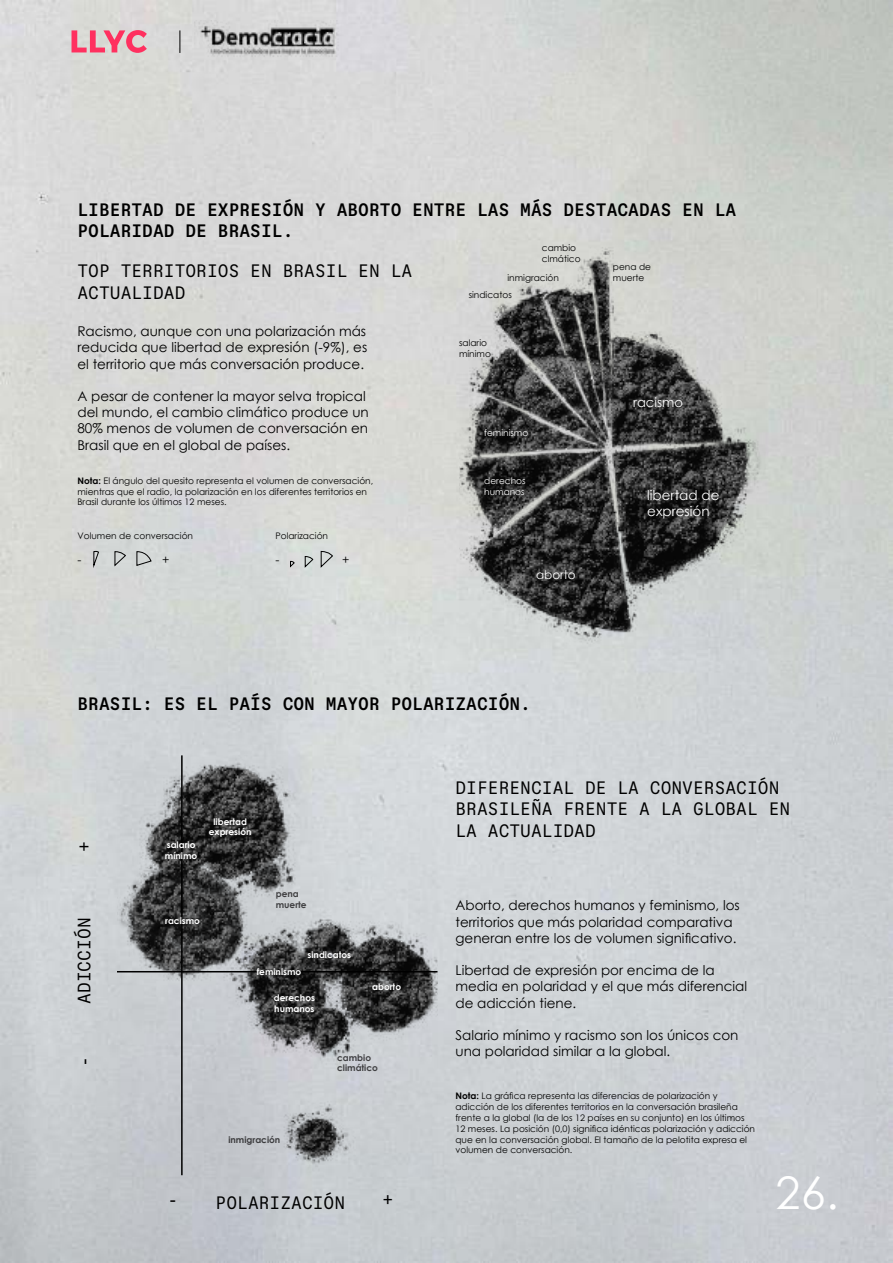
<style>
.page{position:relative;width:893px;height:1263px;background:#fff}
.page>*{position:absolute;margin:0;border:0;box-sizing:border-box;transform-origin:0 0}
.t1{font:45px "Century Gothic";color:#fff}
.t2{font:18px/21.6px "Auger Mono";color:#000}
.t3{font:500 18px/21.6px "Auger Mono";color:#000}
.t4{font:13.5px/16.2px "Century Gothic";color:#000}
.t5{font:13.5px/16.6px "Century Gothic";color:#fff}
.t6{font:13.05px "Century Gothic";color:#fff}
.t7{font:12px "Century Gothic";color:#fff}
.t8{font:12px "Century Gothic";color:#000}
.t9{font:9px/10.8px "Century Gothic";color:#000}
.t10{font:700 9px/10.8px "Century Gothic";color:#fff}
.t11{font:700 9px/10.8px "Century Gothic";color:#404042}
.t12{font:9px/10.8px "Century Gothic";color:#fff}
.t13{font:700 9px "Century Gothic";color:#3c3c3e}
.s1{font-weight:700}
</style>
<div class="page">
<img style="left:0;top:0;width:893px;height:1263px">
<svg style="left:93px;top:551px;width:59px;height:19px"></svg>
<svg style="left:290px;top:551px;width:43px;height:17px"></svg>
<img style="left:459px;top:237px;width:308px;height:411px">
<img style="left:117px;top:755px;width:320px;height:424px">
<hr style="left:181px;top:755px;width:2px;height:420px;background:#000">
<hr style="left:117px;top:971px;width:320px;height:1px;background:#000">
<svg style="left:180px;top:30px;width:1px;height:23px"></svg>
<svg style="left:72px;top:30px;width:75px;height:23px;background:#ea8d9f"></svg>
<img style="left:195px;top:21px;width:147px;height:38px">
<h2 class="t3" style="left:77px;top:198px;width:660px">LIBERTAD DE EXPRESIÓN Y ABORTO ENTRE LAS MÁS DESTACADAS EN LA<br>POLARIDAD DE BRASIL.</h2>
<h2 class="t2" style="left:77px;top:260px;width:336px">TOP TERRITORIOS EN BRASIL EN LA<br>ACTUALIDAD</h2>
<h3 class="t4" style="left:77px;top:324px;width:291px;text-align:justify">Racismo, aunque con una polarización más reducida que libertad de expresión (-9%), es el territorio que más conversación produce.</h3>
<h3 class="t4" style="left:77px;top:389px;width:293px">A pesar de contener la mayor selva tropical del mundo, el cambio climático produce un 80% menos de volumen de conversación en Brasil que en el global de países.</h3>
<p class="t9" style="left:77px;top:476px;width:297px"><span class="s1">Nota:</span> El ángulo del quesito representa el volumen de conversación, mientras que el radio, la polarización en los diferentes territorios en<br>Brasil durante los últimos 12 meses.</p>
<p class="t9" style="left:77px;top:531px;width:117px">Volumen de conversación</p>
<h3 class="t8" style="left:77px;top:554px;width:5px">-</h3>
<h3 class="t8" style="left:275px;top:554px;width:5px">-</h3>
<p class="t9" style="left:275px;top:531px;width:54px">Polarización</p>
<h3 class="t8" style="left:162px;top:554px;width:9px">+</h3>
<h3 class="t8" style="left:342px;top:554px;width:9px">+</h3>
<p class="t9" style="left:542px;top:243px;width:40px">cambio clmático</p>
<p class="t9" style="left:507px;top:273px;width:53px">inmigración</p>
<p class="t9" style="left:469px;top:290px;width:45px">sindicatos</p>
<p class="t9" style="left:459px;top:338px;width:33px">salario mínimo</p>
<p class="t12" style="left:484px;top:428px;width:46px">feminismo</p>
<p class="t12" style="left:484px;top:476px;width:43px">derechos humanos</p>
<h3 class="t7" style="left:536px;top:570px;width:41px">aborto</h3>
<p class="t9" style="left:613px;top:262px;width:40px">pena de muerte</p>
<h3 class="t6" style="left:633px;top:396px;width:51px">racismo</h3>
<h3 class="t5" style="left:647px;top:487px;width:74px">libertad de expresión</h3>
<h2 class="t3" style="left:77px;top:692px;width:455px">BRASIL: ES EL PAÍS CON MAYOR POLARIZACIÓN.</h2>
<p class="t10" style="left:209px;top:816px;width:44px;text-align:center">libertad expresión</p>
<h2 class="t2" style="left:455px;top:776px;width:336px">DIFERENCIAL DE LA CONVERSACIÓN<br>BRASILEÑA FRENTE A LA GLOBAL EN<br>LA ACTUALIDAD</h2>
<h2 class="t2" style="left:73px;top:852px;width:12px;rotate:-90deg">+</h2>
<p class="t10" style="left:165px;top:840px;width:34px">salario mínimo</p>
<h2 class="t2" style="left:73px;top:1004px;width:88px;rotate:-90deg">ADICCIÓN</h2>
<h2 class="t2" style="left:73px;top:1067px;width:12px;rotate:-90deg">-</h2>
<p class="t10" style="left:165px;top:916px;width:36px">racismo</p>
<p class="t11" style="left:276px;top:888px;width:32px">pena muerte</p>
<p class="t10" style="left:307px;top:950px;width:45px">sindicatos</p>
<p class="t10" style="left:257px;top:967px;width:46px">feminismo</p>
<p class="t10" style="left:274px;top:993px;width:43px">derechos humanos</p>
<p class="t10" style="left:372px;top:982px;width:30px">aborto</p>
<p class="t11" style="left:337px;top:1052px;width:42px">cambio climático</p>
<p class="t13" style="left:228px;top:1136px;width:54px">inmigración</p>
<h3 class="t4" style="left:455px;top:898px;width:286px">Aborto, derechos humanos y feminismo, los territorios que más polaridad comparativa generan entre los de volumen significativo.</h3>
<h3 class="t4" style="left:455px;top:963px;width:293px">Libertad de expresión por encima de la media en polaridad y el que más diferencial de adicción tiene.</h3>
<h3 class="t4" style="left:455px;top:1028px;width:285px">Salario mínimo y racismo son los únicos con una polaridad similar a la global.</h3>
<p class="t9" style="left:455px;top:1090px;width:301px"><span class="s1">Nota:</span> La gráfica representa las diferencias de polarización y adicción de los diferentes territorios en la conversación brasileña frente a la global (la de los 12 países en su conjunto) en los últimos 12 meses. La posición (0,0) significa idénticas polarización y adicción que en la conversación global. El tamaño de la pelotita expresa el volumen de conversación.</p>
<h2 class="t2" style="left:216px;top:1191px;width:131px">POLARIZACIÓN</h2>
<h2 class="t2" style="left:168px;top:1188px;width:12px">-</h2>
<h2 class="t2" style="left:383px;top:1188px;width:12px">+</h2>
<h1 class="t1" style="left:775px;top:1174px;width:65px">26.</h1>
</div>
